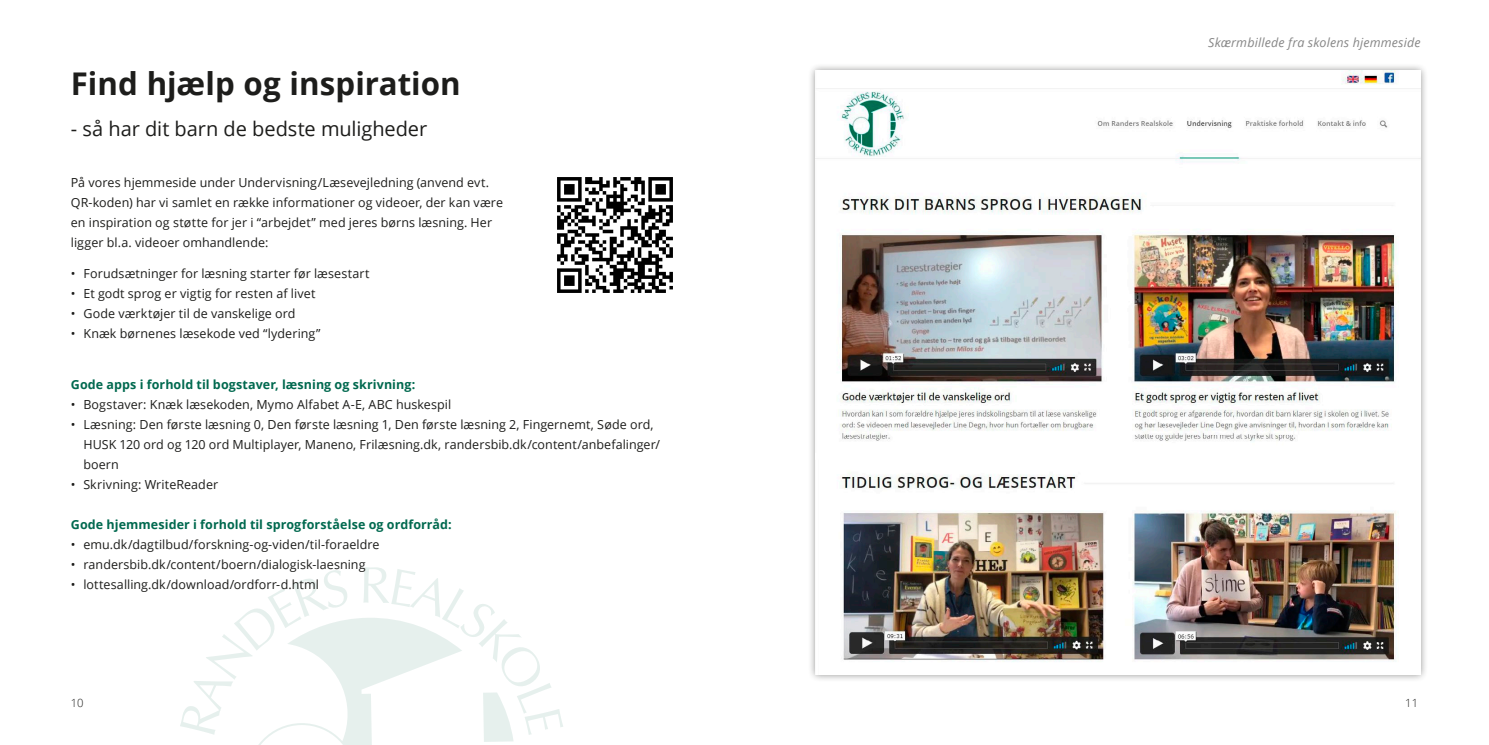
<style>
.page{position:relative;width:1489px;height:745px;background:#fff}
.page>*{position:absolute;margin:0;border:0;box-sizing:border-box;transform-origin:0 0}
.t1{font:700 31.25px "Open Sans";color:#1d1d1b}
.t2{font:20px "Open Sans";letter-spacing:-.005em;color:#1d1d1b}
.brødtekst{font:12.5px/20px "Open Sans";letter-spacing:.005em;color:#1d1d1b}
.Inline_head{font:700 12.5px "Open Sans";letter-spacing:.01em;color:#00694f}
.brødtekst-2{font:italic 12.5px "Open Sans";letter-spacing:.015em;color:#878787}
.t3{font:300 11.25px "Open Sans";color:#1d1d1b}
</style>
<div class="page">
<svg style="left:180px;top:567px;width:383px;height:177px"></svg>
<div style="left:807px;top:63px;width:621px;height:618px;background:#1d1d1b;opacity:.5"></div>
<img style="left:815px;top:71px;width:605px;height:602px">
<img style="left:557px;top:177px;width:116px;height:116px">
<p class="t1" style="left:71px;top:61px;width:391px">Find hjælp og inspiration</p>
<p class="t2" style="left:71px;top:115px;width:358px">- så har dit barn de bedste muligheder</p>
<p class="brødtekst" style="left:71px;top:172px;width:433px">På vores hjemmeside under Undervisning/Læsevejledning (anvend evt.<br>QR-koden) har vi samlet en række informationer og videoer, der kan være en inspiration og støtte for jer i “arbejdet” med jeres børns læsning. Her ligger bl.a. videoer omhandlende:</p>
<p class="brødtekst" style="left:71px;top:263px;width:300px">• Forudsætninger for læsning starter før læsestart</p>
<p class="brødtekst" style="left:71px;top:283px;width:246px">• Et godt sprog er vigtig for resten af livet</p>
<p class="brødtekst" style="left:71px;top:303px;width:226px">• Gode værktøjer til de vanskelige ord</p>
<p class="brødtekst" style="left:71px;top:323px;width:251px">• Knæk børnenes læsekode ved “lydering”</p>
<p class="Inline_head" style="left:71px;top:375px;width:346px">Gode apps i forhold til bogstaver, læsning og skrivning:</p>
<p class="brødtekst" style="left:71px;top:394px;width:382px">• Bogstaver: Knæk læsekoden, Mymo Alfabet A-E, ABC huskespil</p>
<p class="brødtekst" style="left:83px;top:414px;width:578px;text-indent:-12px">• Læsning: Den første læsning 0, Den første læsning 1, Den første læsning 2, Fingernemt, Søde ord,<br>HUSK 120 ord og 120 ord Multiplayer, Maneno, Frilæsning.dk, randersbib.dk/content/anbefalinger/ boern</p>
<p class="brødtekst" style="left:71px;top:474px;width:149px">• Skrivning: WriteReader</p>
<p class="Inline_head" style="left:71px;top:515px;width:382px">Gode hjemmesider i forhold til sprogforståelse og ordforråd:</p>
<p class="brødtekst" style="left:71px;top:534px;width:310px">• emu.dk/dagtilbud/forskning-og-viden/til-foraeldre</p>
<p class="brødtekst" style="left:71px;top:554px;width:296px">• randersbib.dk/content/boern/dialogisk-laesning</p>
<p class="brødtekst" style="left:71px;top:574px;width:250px">• lottesalling.dk/download/ordforr-d.html</p>
<p class="brødtekst-2" style="left:1208px;top:34px;width:214px">Skærmbillede fra skolens hjemmeside</p>
<p class="t3" style="left:71px;top:695px;width:14px">10</p>
<p class="t3" style="left:1404px;top:695px;width:14px">11</p>
</div>
